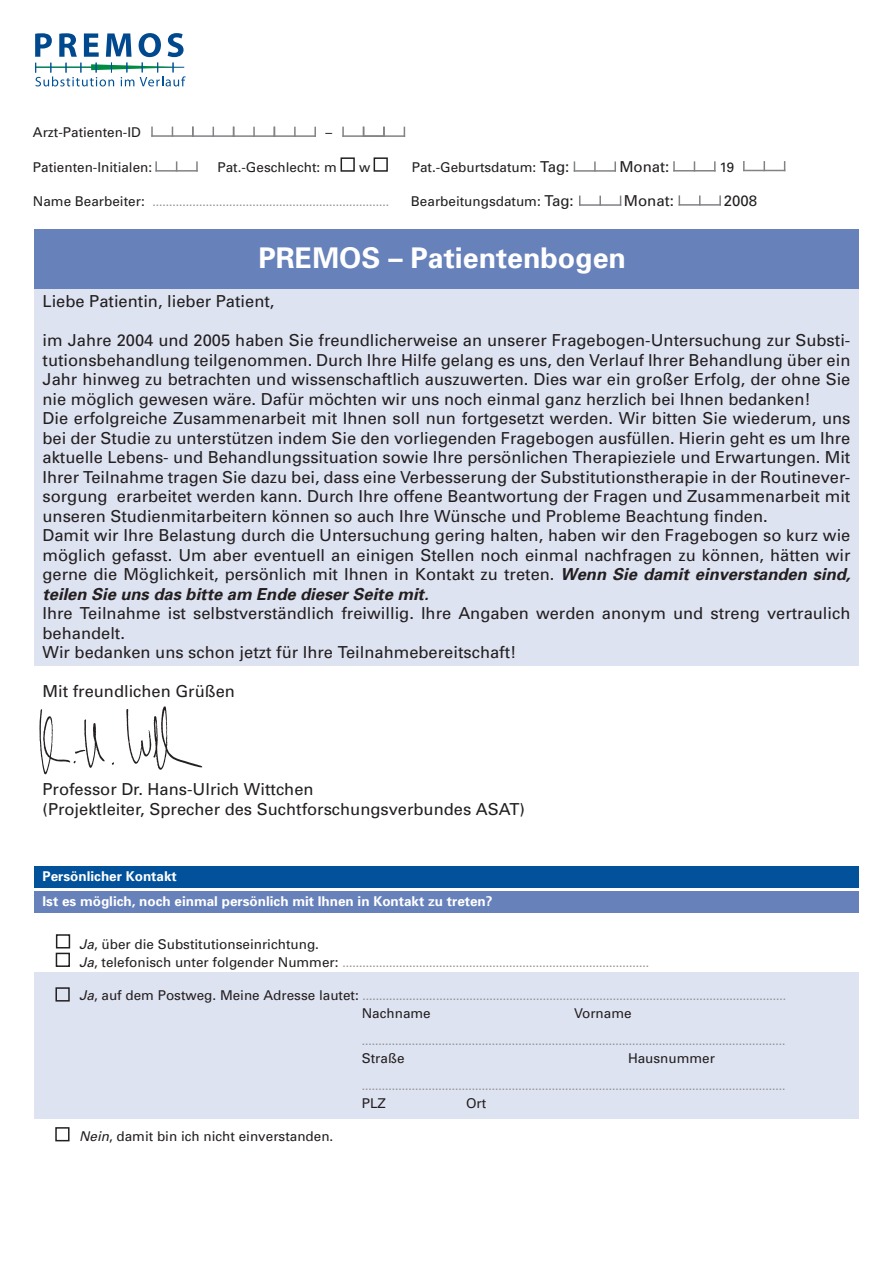
<style>
.page{position:relative;width:893px;height:1268px;background:#fff}
.page>*{position:absolute;margin:0;border:0;box-sizing:border-box;transform-origin:0 0}
.t1{font:700 28.5px "Univers";color:#fff}
.t2{font:16.5px/19.5px "Univers";color:#231f20}
.t3{font:15px "Univers";color:#231f20}
.t4{font:13.5px "Univers";color:#231f20}
.t5{font:700 13.5px/25px "Univers";color:#fff}
.t6{font:12px "Univers";color:#939598}
.s1{font-size:15px}
.s2{font-weight:700;font-style:italic}
.s3{font-style:italic}
.s4{font-style:italic;font-size:13.5px;color:#231f20}
.s5{font-size:13.5px;color:#231f20}
</style>
<div class="page">
<div style="left:34px;top:972px;width:825px;height:146px;background:#dee3f1"></div>
<div style="left:34px;top:229px;width:825px;height:60px;background:#6781bb"></div>
<div style="left:34px;top:289px;width:825px;height:376px;background:#dee3f1"></div>
<div style="left:34px;top:891px;width:825px;height:21px;background:#6781bb"></div>
<div style="left:34px;top:865px;width:825px;height:22px;background:#01519b"></div>
<svg style="left:35px;top:33px;width:151px;height:53px"></svg>
<div style="left:56px;top:934px;width:14px;height:14px;border:2px solid #231f20"></div>
<div style="left:56px;top:952px;width:14px;height:14px;border:2px solid #231f20"></div>
<hr style="left:579px;top:204px;width:42px;height:2px;background:#808285">
<svg style="left:599px;top:195px;width:2px;height:11px"></svg>
<hr style="left:679px;top:204px;width:42px;height:1px;background:#808285">
<svg style="left:719px;top:195px;width:2px;height:9px"></svg>
<div style="left:341px;top:157px;width:14px;height:15px;border:2px solid #231f20"></div>
<div style="left:374px;top:157px;width:14px;height:15px;border:2px solid #231f20"></div>
<hr style="left:743px;top:170px;width:42px;height:1px;background:#808285">
<svg style="left:743px;top:161px;width:2px;height:9px"></svg>
<svg style="left:763px;top:161px;width:2px;height:9px"></svg>
<img style="left:39px;top:706px;width:164px;height:69px">
<div style="left:55px;top:987px;width:15px;height:14px;border:2px solid #231f20"></div>
<div style="left:55px;top:1126px;width:15px;height:15px;border:2px solid #231f20"></div>
<hr style="left:574px;top:170px;width:42px;height:2px;background:#808285">
<svg style="left:594px;top:161px;width:2px;height:11px"></svg>
<svg style="left:614px;top:161px;width:2px;height:11px"></svg>
<hr style="left:673px;top:170px;width:43px;height:1px;background:#808285">
<svg style="left:673px;top:161px;width:2px;height:9px"></svg>
<svg style="left:714px;top:161px;width:2px;height:10px"></svg>
<hr style="left:155px;top:170px;width:43px;height:1px;background:#808285">
<svg style="left:155px;top:161px;width:2px;height:10px"></svg>
<svg style="left:196px;top:161px;width:2px;height:10px"></svg>
<hr style="left:151px;top:135px;width:43px;height:2px;background:#808285">
<svg style="left:151px;top:126px;width:2px;height:11px"></svg>
<hr style="left:192px;top:135px;width:42px;height:2px;background:#808285">
<svg style="left:192px;top:126px;width:2px;height:9px"></svg>
<hr style="left:233px;top:135px;width:42px;height:2px;background:#808285">
<svg style="left:253px;top:127px;width:2px;height:9px"></svg>
<hr style="left:274px;top:135px;width:42px;height:2px;background:#808285">
<svg style="left:294px;top:127px;width:2px;height:9px"></svg>
<svg style="left:314px;top:127px;width:2px;height:9px"></svg>
<hr style="left:363px;top:135px;width:42px;height:2px;background:#808285">
<hr style="left:342px;top:135px;width:43px;height:2px;background:#808285">
<svg style="left:342px;top:127px;width:2px;height:10px"></svg>
<svg style="left:383px;top:127px;width:2px;height:8px"></svg>
<p class="t4" style="left:33px;top:127px;width:109px">Arzt-Patienten-ID</p>
<p class="t4" style="left:325px;top:127px;width:8px">–</p>
<p class="t4" style="left:33px;top:162px;width:121px">Patienten-Initialen:</p>
<p class="t4" style="left:217px;top:162px;width:121px">Pat.-Geschlecht: m</p>
<p class="t4" style="left:359px;top:162px;width:13px">w</p>
<p class="t4" style="left:412px;top:162px;width:159px">Pat.-Geburtsdatum: <span class="s1">Tag:</span></p>
<p class="t3" style="left:619px;top:161px;width:51px">Monat:</p>
<p class="t4" style="left:719px;top:162px;width:17px">19</p>
<p class="t4" style="left:33px;top:196px;width:113px">Name Bearbeiter:</p>
<p class="t4" style="left:411px;top:196px;width:131px">Bearbeitungsdatum:</p>
<p class="t6" style="left:152px;top:197px;width:238px">.......................................................................</p>
<p class="t3" style="left:544px;top:195px;width:31px">Tag:</p>
<p class="t3" style="left:624px;top:195px;width:51px">Monat:</p>
<p class="t3" style="left:724px;top:195px;width:35px">2008</p>
<h1 class="t1" style="left:259px;top:247px;width:369px">PREMOS – Patientenbogen</h1>
<p class="t2" style="left:43px;top:293px;width:233px">Liebe Patientin, lieber Patient,</p>
<p class="t2" style="left:43px;top:332px;width:809px">im Jahre 2004 und 2005 haben Sie freundlicherweise an unserer Fragebogen-Untersuchung zur Substi&shy;tutionsbehandlung teilgenommen. Durch Ihre Hilfe gelang es uns, den Verlauf Ihrer Behandlung über ein Jahr hinweg zu betrachten und wissenschaftlich auszuwerten. Dies war ein großer Erfolg, der ohne Sie nie möglich gewesen wäre. Dafür möchten wir uns noch einmal ganz herzlich bei Ihnen bedanken!<br>Die erfolgreiche Zusammenarbeit mit Ihnen soll nun fortgesetzt werden. Wir bitten Sie wiederum, uns bei der Studie zu unterstützen indem Sie den vorliegenden Fragebogen ausfüllen. Hierin geht es um Ihre aktuelle Lebens- und Behandlungssituation sowie Ihre persönlichen Therapieziele und Erwartungen. Mit Ihrer Teilnahme tragen Sie dazu bei, dass eine Verbesserung der Substitutionstherapie in der Routinever&shy;sorgung erarbeitet werden kann. Durch Ihre offene Beantwortung der Fragen und Zusammenarbeit mit unseren Studienmitarbeitern können so auch Ihre Wünsche und Probleme Beachtung finden.<br>Damit wir Ihre Belastung durch die Untersuchung gering halten, haben wir den Fragebogen so kurz wie möglich gefasst. Um aber eventuell an einigen Stellen noch einmal nachfragen zu können, hätten wir gerne die Möglichkeit, persönlich mit Ihnen in Kontakt zu treten. <span class="s2">Wenn Sie damit einverstanden sind, teilen Sie uns das bitte am Ende dieser Seite mit.</span></p>
<p class="t2" style="left:43px;top:605px;width:809px">Ihre Teilnahme ist selbstverständlich freiwillig. Ihre Angaben werden anonym und streng vertraulich behandelt.<br>Wir bedanken uns schon jetzt für Ihre Teilnahmebereitschaft!</p>
<p class="t2" style="left:43px;top:683px;width:194px">Mit freundlichen Grüßen</p>
<p class="t2" style="left:43px;top:780px;width:484px">Professor Dr. Hans-Ulrich Wittchen<br>(Projektleiter, Sprecher des Suchtforschungsverbundes ASAT)</p>
<p class="t5" style="left:43px;top:864px;width:452px">Persönlicher Kontakt<br>Ist es möglich, noch einmal persönlich mit Ihnen in Kontakt zu treten?</p>
<p class="t4" style="left:79px;top:938px;width:242px"><span class="s3">Ja</span>, über die Substitutionseinrichtung.</p>
<p class="t6" style="left:79px;top:957px;width:572px"><span class="s4">Ja</span><span class="s5">, telefonisch unter folgender Nummer:</span> ............................................................................................</p>
<p class="t6" style="left:79px;top:990px;width:709px"><span class="s4">Ja</span><span class="s5">, auf dem Postweg. Meine Adresse lautet:</span> ...............................................................................................................................</p>
<p class="t4" style="left:362px;top:1007px;width:71px">Nachname</p>
<p class="t4" style="left:574px;top:1007px;width:59px">Vorname</p>
<p class="t6" style="left:362px;top:1035px;width:425px">...............................................................................................................................</p>
<p class="t4" style="left:362px;top:1052px;width:44px">Straße</p>
<p class="t4" style="left:628px;top:1052px;width:88px">Hausnummer</p>
<p class="t6" style="left:362px;top:1080px;width:425px">...............................................................................................................................</p>
<p class="t4" style="left:362px;top:1097px;width:26px">PLZ</p>
<p class="t4" style="left:466px;top:1097px;width:22px">Ort</p>
<p class="t4" style="left:79px;top:1130px;width:256px"><span class="s3">Nein</span>, damit bin ich nicht einverstanden.</p>
</div>
